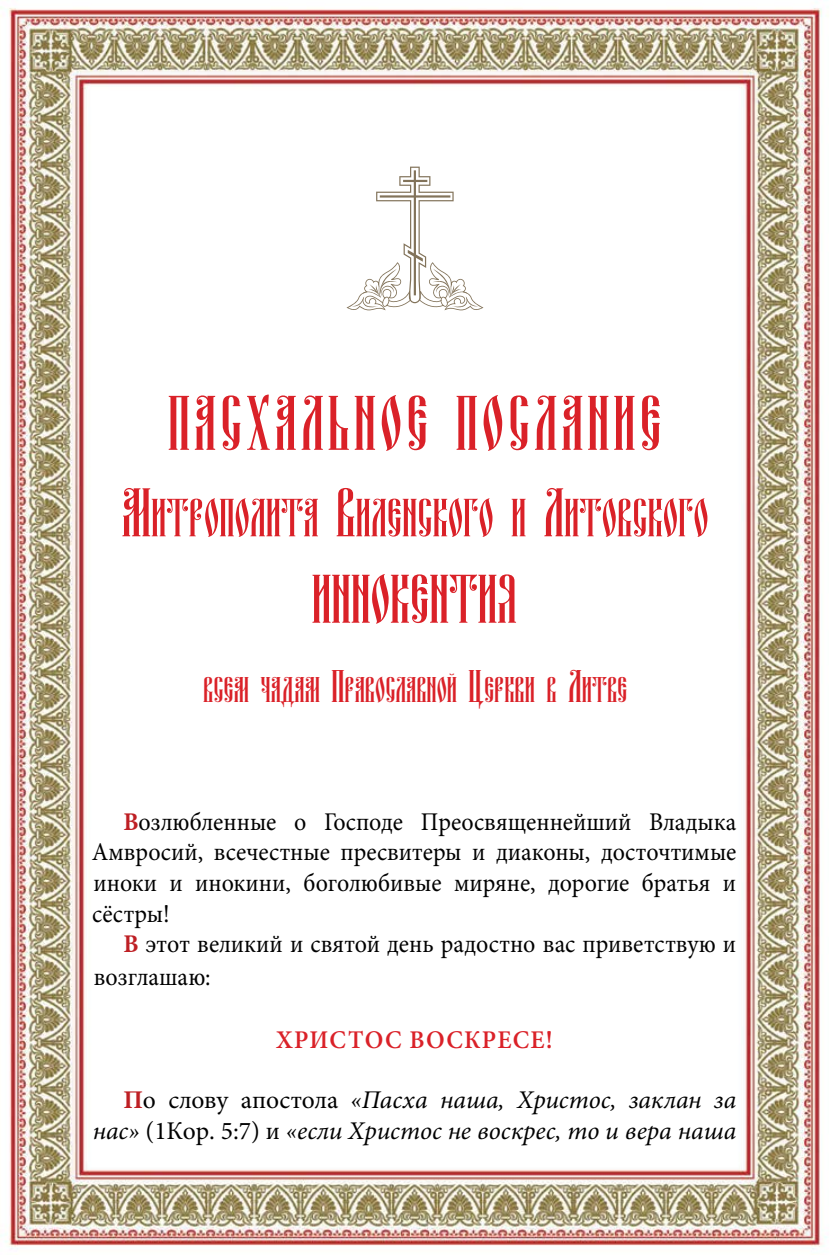
<style>
.page{position:relative;width:830px;height:1255px;background:#fff}
.page>*{position:absolute;margin:0;border:0;box-sizing:border-box;transform-origin:0 0}
.t1{font:81px "Fita Vjaz";letter-spacing:.05em;color:#da2128}
.t2{font:72px/86.4px "Fita Vjaz";color:#da2128;text-align:center}
.t3{font:48px "Fita Vjaz";color:#da2128}
.t4{font:25.5px/30.6px "Minion Pro";color:#000;text-align:justify;scale:.94 1}
.t5{font:italic 25.5px/30.6px "Minion Pro";color:#000;text-align:right}
.t6{font:600 25.5px "Minion Pro";letter-spacing:.05em;color:#da2128;scale:.96 1}
.s1{font-weight:700;color:#be1f24}
.s2{font-weight:700;font-style:normal;color:#be1f24}
.s3{font-style:normal}
</style>
<div class="page">
<img style="left:0;top:7px;width:827px;height:1242px">
<svg style="left:346px;top:167px;width:137px;height:144px"></svg>
<h1 class="t1" style="left:168px;top:377px;width:495px">ПАСХАЛЬНОЕ ПОСЛАНИЕ</h1>
<h2 class="t2" style="left:122px;top:466px;width:588px">Митрополита Виленского и Литовского<br>ИННОКЕНТИЯ</h2>
<h3 class="t3" style="left:203px;top:659px;width:425px">всем чадам Православной Церкви в Литве</h3>
<p class="t4" style="left:92px;top:806px;width:686px;text-indent:31px"><span class="s1">В</span>озлюбленные о Господе Преосвященнейший Владыка Амвросий, всечестные пресвитеры и диаконы, досточтимые иноки и инокини, боголюбивые миряне, дорогие братья и сёстры!</p>
<p class="t4" style="left:94px;top:928px;width:684px;line-height:32.4px;text-indent:30px"><span class="s1">В</span> этот великий и святой день радостно вас приветствую и возглашаю:</p>
<p class="t6" style="left:276px;top:1021px;width:289px">ХРИСТОС ВОСКРЕСЕ!</p>
<p class="t5" style="left:93px;top:1084px;width:645px"><span class="s2">П</span><span class="s3">о слову апостола</span> «Пасха наша, Христос, заклан за нас» <span class="s3">(1Кор. 5:7) и</span> «если Христос не воскрес, то и вера наша</p>
</div>
